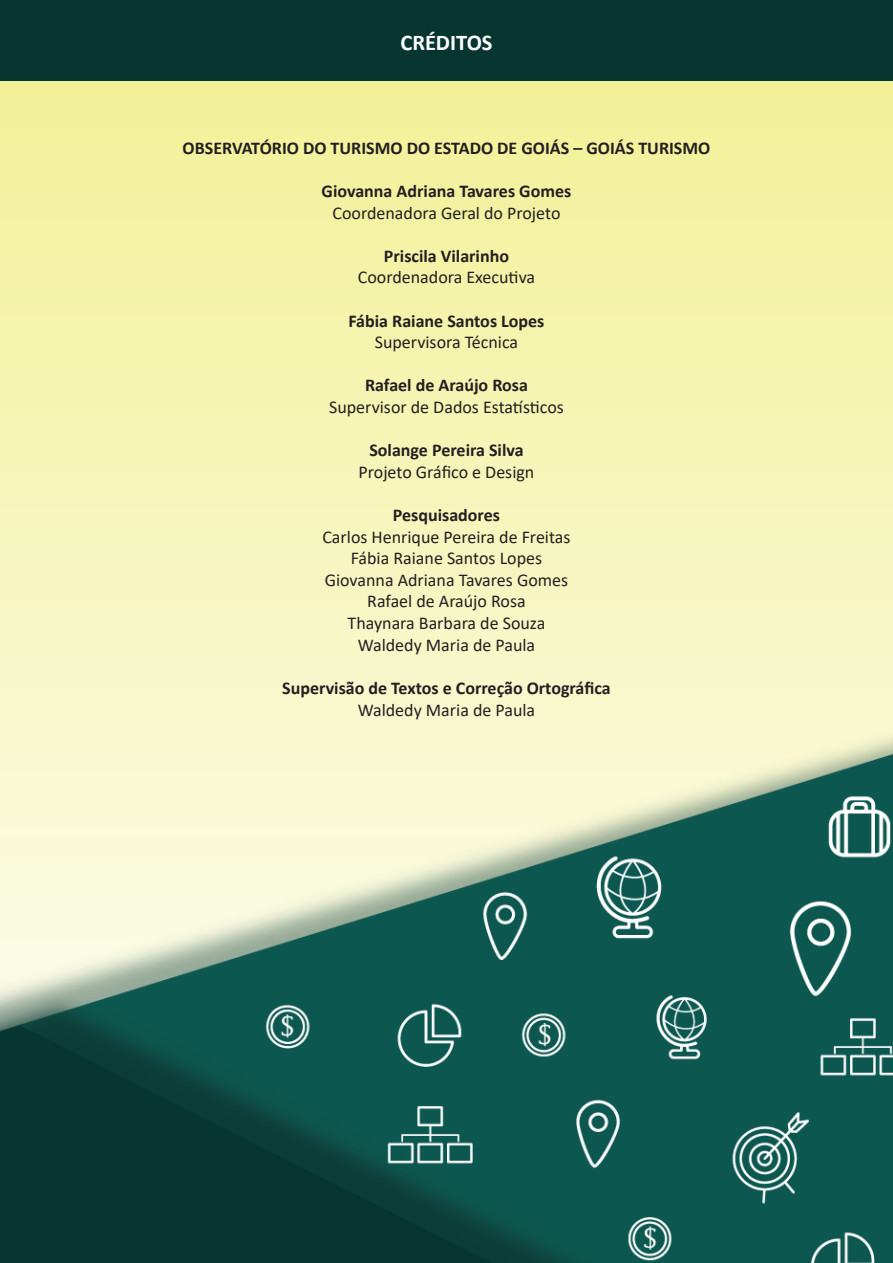
<style>
.page{position:relative;width:893px;height:1263px;background:#fff}
.page>*{position:absolute;margin:0;border:0;box-sizing:border-box;transform-origin:0 0}
.t1{font:700 22.5px "Calibri";color:#fff}
.t2{font:18px/21.6px "Calibri";color:#231f20;text-align:center}
.t3{font:700 18px/21.6px "Calibri";color:#231f20;text-align:center}
.s1{font-weight:400}
.s2{font-weight:700}
</style>
<div class="page">
<div style="left:0;top:0;width:893px;height:81px;background:#073630"></div>
<img style="left:0;top:718px;width:893px;height:545px">
<p class="t1" style="left:400px;top:26px;width:94px">CRÉDITOS</p>
<p class="t3" style="left:183px;top:137px;width:529px">OBSERVATÓRIO DO TURISMO DO ESTADO DE GOIÁS – GOIÁS TURISMO</p>
<p class="t3" style="left:322px;top:180px;width:251px">Giovanna Adriana Tavares Gomes<br><span class="s1">Coordenadora Geral do Projeto</span></p>
<p class="t2" style="left:358px;top:245px;width:179px"><span class="s2">Priscila Vilarinho<br></span>Coordenadora Executiva</p>
<p class="t3" style="left:349px;top:310px;width:197px">Fábia Raiane Santos Lopes<br><span class="s1">Supervisora Técnica</span></p>
<p class="t2" style="left:329px;top:374px;width:236px"><span class="s2">Rafael de Araújo Rosa<br></span>Supervisor de Dados Estatísticos</p>
<p class="t2" style="left:359px;top:439px;width:177px"><span class="s2">Solange Pereira Silva<br></span>Projeto Gráfico e Design</p>
<p class="t2" style="left:322px;top:504px;width:250px"><span class="s2">Pesquisadores<br></span>Carlos Henrique Pereira de Freitas<br>Fábia Raiane Santos Lopes<br>Giovanna Adriana Tavares Gomes<br>Rafael de Araújo Rosa</p>
<p class="t2" style="left:348px;top:612px;width:199px">Thaynara Barbara de Souza</p>
<p class="t2" style="left:358px;top:633px;width:179px">Waldedy Maria de Paula</p>
<p class="t3" style="left:282px;top:677px;width:330px">Supervisão de Textos e Correção Ortográfica<br><span class="s1">Waldedy Maria de Paula</span></p>
</div>
